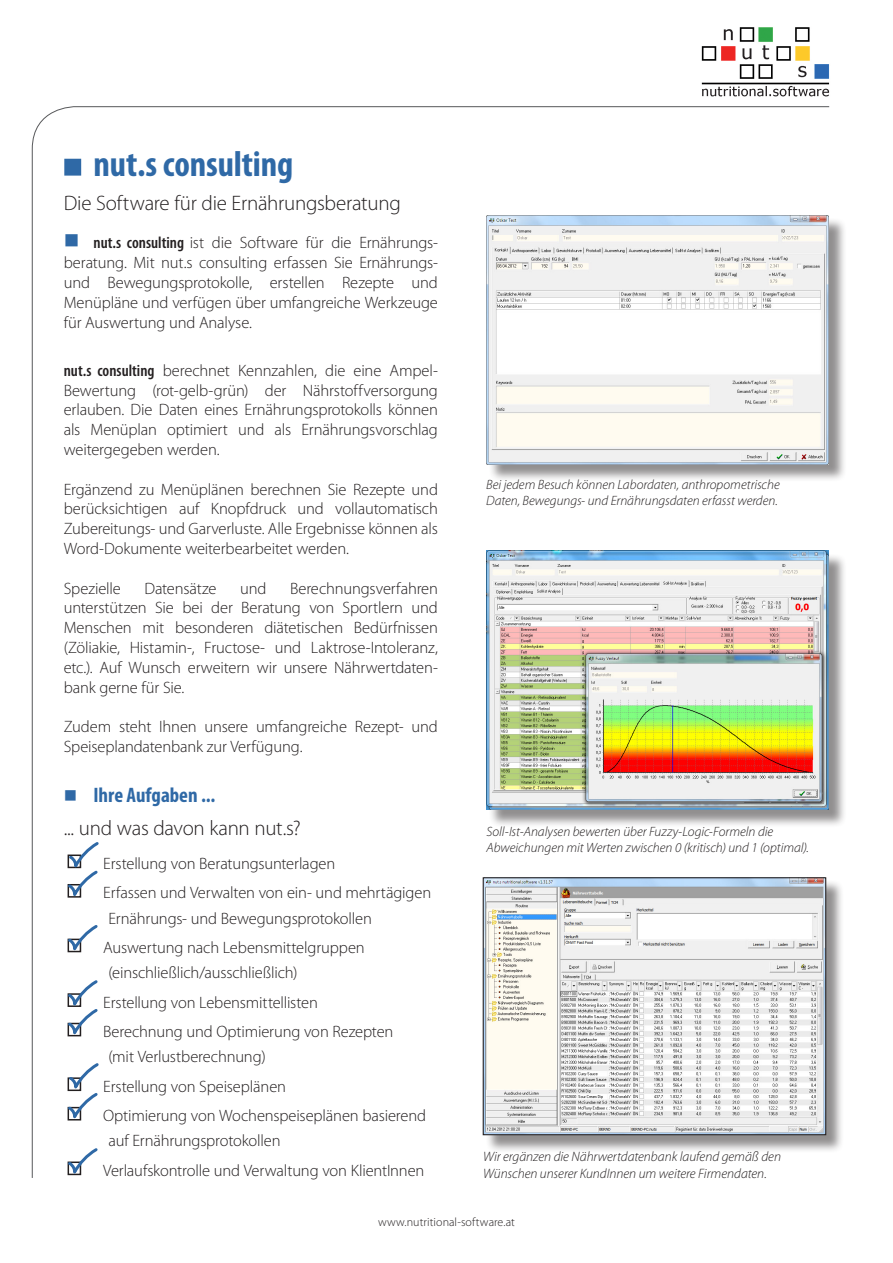
<style>
.page{position:relative;width:893px;height:1263px;background:#fff}
.page>*{position:absolute;margin:0;border:0;box-sizing:border-box;transform-origin:0 0}
.Headline_16pt{font:700 condensed 36px "Myriad Pro";letter-spacing:-.005em;color:#2f69a6}
.Headline_16pt-2{font:300 21px "Myriad Pro";letter-spacing:-.01em;color:#231f20}
.Subline_12pt{font:300 21px "Myriad Pro";letter-spacing:-.015em;color:#231f20}
.Headline_16pt-3{font:700 condensed 21px "Myriad Pro";color:#2f69a6}
.Fliesstext{font:300 16.5px/19.8px "Myriad Pro";letter-spacing:-.01em;color:#231f20;text-align:justify}
.Bulletpoints_Fliesst{font:300 16.5px/25.2px "Myriad Pro";letter-spacing:-.01em;color:#231f20}
.Headline_16pt-4{font:300 16.5px/19.8px "Myriad Pro";letter-spacing:-.01em;color:#231f20;text-align:justify}
.Bildtext_Fusszeile{font:italic 300 13.65px/16.4px "Myriad Pro";color:#231f20}
.Bildtext_Fusszeile-2{font:italic 300 13.5px/16.2px "Myriad Pro";color:#231f20}
.Bildtext{font:italic 300 13.5px/16.2px "Myriad Pro";color:#231f20}
.t1{font:300 12px "Myriad Pro";letter-spacing:.01em;color:#231f20}
.s1{color:#2f69a6}
.s2{font-weight:600;font-stretch:condensed}
</style>
<div class="page">
<div style="left:488px;top:217px;width:360px;height:266px;background:#231f20;opacity:.5"></div>
<img style="left:486px;top:215px;width:343px;height:249px">
<svg style="left:67px;top:842px;width:32px;height:56px"></svg>
<svg style="left:67px;top:925px;width:31px;height:28px"></svg>
<svg style="left:67px;top:980px;width:31px;height:57px"></svg>
<svg style="left:67px;top:1063px;width:32px;height:58px"></svg>
<svg style="left:67px;top:1148px;width:31px;height:28px"></svg>
<div style="left:64px;top:159px;width:17px;height:17px;border:3px solid #2f69a6"></div>
<div style="left:485px;top:880px;width:360px;height:274px;background:#231f20;opacity:.5"></div>
<img style="left:485px;top:879px;width:339px;height:254px">
<div style="left:483px;top:877px;width:343px;height:258px;border:1px solid #231f20"></div>
<div style="left:488px;top:553px;width:360px;height:275px;background:#231f20;opacity:.5"></div>
<img style="left:486px;top:551px;width:343px;height:258px">
<img style="left:701px;top:27px;width:129px;height:70px">
<p class="Headline_16pt" style="left:64px;top:141px;width:231px">■ nut.s consulting</p>
<p class="Headline_16pt-2" style="left:64px;top:191px;width:339px">Die Software für die Ernährungsberatung</p>
<p class="Headline_16pt-4" style="left:64px;top:233px;width:376px"><span class="s1">■</span> <span class="s2">nut.s consulting</span> ist die Software für die Ernährungs&shy;beratung. Mit nut.s consulting erfassen Sie Ernährungs&shy;und Bewegungsprotokolle, erstellen Rezepte und Menüpläne und verfügen über umfangreiche Werkzeuge für Auswertung und Analyse.</p>
<p class="Fliesstext" style="left:64px;top:361px;width:376px"><span class="s2">nut.s consulting</span> berechnet Kennzahlen, die eine Ampel-Bewertung (rot-gelb-grün) der Nährstoffversorgung erlauben. Die Daten eines Ernährungsprotokolls können als Menüplan optimiert und als Ernährungsvorschlag weitergegeben werden.</p>
<p class="Fliesstext" style="left:64px;top:479px;width:376px">Ergänzend zu Menüplänen berechnen Sie Rezepte und berücksichtigen auf Knopfdruck und vollautomatisch Zubereitungs- und Garverluste. Alle Ergebnisse können als Word-Dokumente weiterbearbeitet werden.</p>
<p class="Fliesstext" style="left:64px;top:578px;width:59px">Spezielle</p>
<p class="Fliesstext" style="left:145px;top:578px;width:74px">Datensätze</p>
<p class="Fliesstext" style="left:240px;top:578px;width:28px">und</p>
<p class="Fliesstext" style="left:64px;top:578px;width:376px;text-indent:226px">Berechnungsverfahren unterstützen Sie bei der Beratung von Sportlern und Menschen mit besonderen diätetischen Bedürfnissen (Zöliakie, Histamin-, Fructose- und Laktrose-Intoleranz, etc.). Auf Wunsch erweitern wir unsere Nährwertdaten&shy;bank gerne für Sie.</p>
<p class="Fliesstext" style="left:64px;top:717px;width:376px">Zudem steht Ihnen unsere umfangreiche Rezept- und<br>Speiseplandatenbank zur Verfügung.</p>
<p class="Headline_16pt-3" style="left:64px;top:781px;width:153px">■ Ihre Aufgaben ...</p>
<p class="Subline_12pt" style="left:64px;top:817px;width:239px">... und was davon kann nut.s?</p>
<p class="Bulletpoints_Fliesst" style="left:103px;top:851px;width:234px">Erstellung von Beratungsunterlagen</p>
<p class="Bulletpoints_Fliesst" style="left:109px;top:880px;width:324px;text-indent:-5px">Erfassen und Verwalten von ein- und mehrtägigen<br>Ernährungs- und Bewegungsprotokollen</p>
<p class="Bulletpoints_Fliesst" style="left:109px;top:935px;width:258px;text-indent:-5px">Auswertung nach Lebensmittelgruppen (einschließlich/ausschließlich)</p>
<p class="Bulletpoints_Fliesst" style="left:103px;top:990px;width:216px">Erstellung von Lebensmittellisten</p>
<p class="Bulletpoints_Fliesst" style="left:109px;top:1019px;width:286px;text-indent:-5px">Berechnung und Optimierung von Rezepten (mit Verlustberechnung)</p>
<p class="Bulletpoints_Fliesst" style="left:103px;top:1074px;width:184px">Erstellung von Speiseplänen</p>
<p class="Bulletpoints_Fliesst" style="left:109px;top:1103px;width:319px;text-indent:-5px">Optimierung von Wochenspeiseplänen basierend auf Ernährungsprotokollen</p>
<p class="Bulletpoints_Fliesst" style="left:103px;top:1158px;width:323px">Verlaufskontrolle und Verwaltung von KlientInnen</p>
<p class="Bildtext" style="left:486px;top:477px;width:295px">Bei jedem Besuch können Labordaten, anthropometrische<br>Daten, Bewegungs- und Ernährungsdaten erfasst werden.</p>
<p class="Bildtext_Fusszeile-2" style="left:487px;top:823px;width:324px">Soll-Ist-Analysen bewerten über Fuzzy-Logic-Formeln die<br>Abweichungen mit Werten zwischen 0 (kritisch) und 1 (optimal).</p>
<p class="Bildtext_Fusszeile" style="left:483px;top:1149px;width:299px">Wir ergänzen die Nährwertdatenbank laufend gemäß den<br>Wünschen unserer KundInnen um weitere Firmendaten.</p>
<p class="t1" style="left:378px;top:1215px;width:138px">www.nutritional-software.at</p>
</div>
